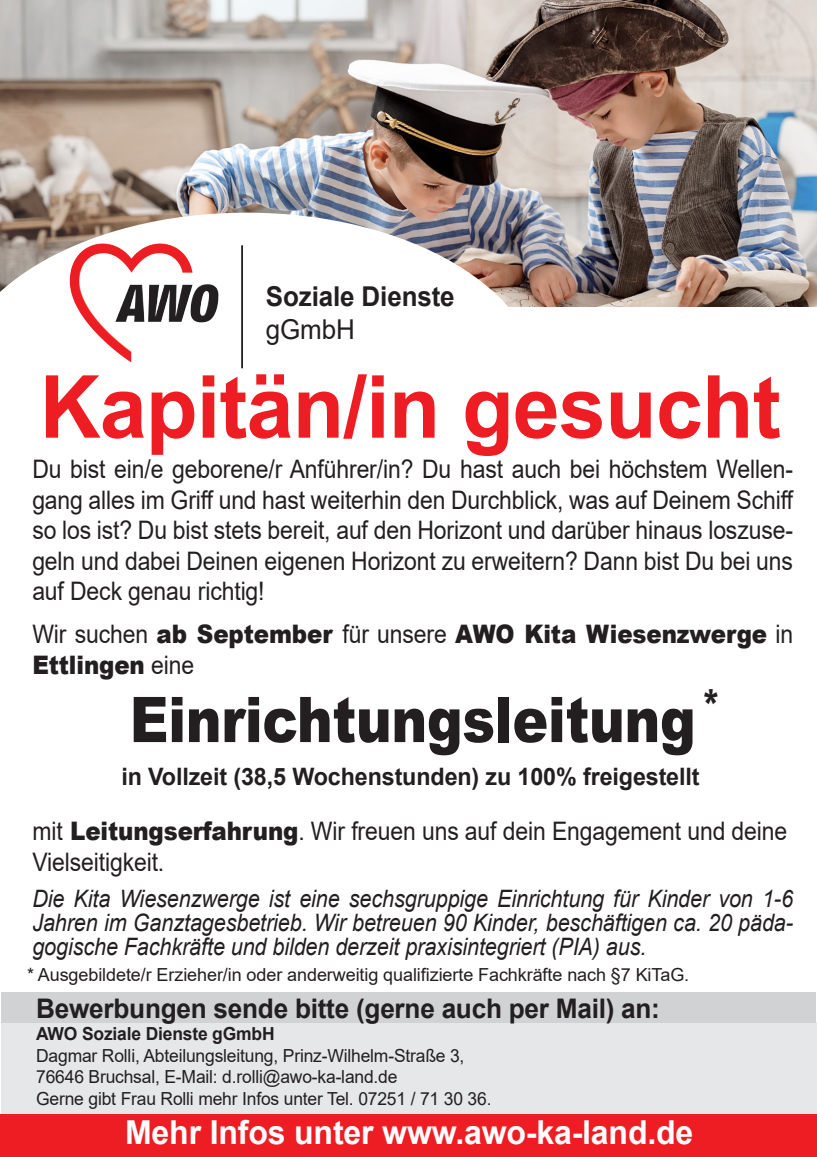
<style>
.page{position:relative;width:817px;height:1157px;background:#fff}
.page>*{position:absolute;margin:0;border:0;box-sizing:border-box;transform-origin:0 0}
.t1{font:700 87px "Arial";letter-spacing:-.01em;color:#ee1d23}
.t2{font:900 63px "Arial";letter-spacing:-.005em;color:#231f20;scale:.85 1}
.t3{font:900 42px "Arial";color:#231f20;scale:.85 1}
.t4{font:700 33px "Arial";letter-spacing:-.005em;color:#fff}
.t5{font:700 27.3px "Arial";letter-spacing:-.005em;color:#231f20;scale:.95 1}
.t6{font:27.3px "Arial";letter-spacing:-.005em;color:#231f20;scale:.95 1}
.t7{font:700 27px "Arial";letter-spacing:-.01em;color:#231f20}
.t8{font:25.5px/30.6px "Arial";letter-spacing:-.005em;color:#231f20;text-align:justify;scale:.9 1}
.t9{font:900 25.5px/30.6px "Arial";letter-spacing:-.005em;color:#231f20;scale:.9 1}
.t10{font:italic 24px/24px "Arial";letter-spacing:-.005em;color:#231f20;text-align:justify;scale:.9 1}
.t11{font:700 24px "Arial";letter-spacing:-.005em;color:#231f20}
.t12{font:18px "Arial";letter-spacing:-.01em;color:#231f20}
.t13{font:700 18px "Arial";letter-spacing:-.01em;color:#231f20}
.s1{font-weight:400}
.s2{font-weight:900}
</style>
<div class="page">
<div style="left:2px;top:1022px;width:814px;height:95px;background:#e6e7e9"></div>
<img style="left:0;top:0;width:816px;height:307px">
<svg style="left:0;top:213px;width:541px;height:156px"></svg>
<img style="left:94px;top:243px;width:65px;height:15px">
<hr style="left:241px;top:245px;width:2px;height:123px;background:#231f20">
<div style="left:0;top:1114px;width:816px;height:43px;background:#ee1d23"></div>
<div style="left:1px;top:992px;width:814px;height:30px;background:#d1d2d4"></div>
<p class="t5" style="left:266px;top:277px;width:200px">Soziale Dienste</p>
<p class="t6" style="left:266px;top:310px;width:95px">gGmbH</p>
<p class="t1" style="left:40px;top:346px;width:742px">Kapitän/in gesucht</p>
<p class="t8" style="left:32px;top:453px;width:847px">Du bist ein/e geborene/r Anführer/in? Du hast auch bei höchstem Wellen&shy;gang alles im Griff und hast weiterhin den Durchblick, was auf Deinem Schiff so los ist? Du bist stets bereit, auf den Horizont und darüber hinaus loszuse&shy;geln und dabei Deinen eigenen Horizont zu erweitern? Dann bist Du bei uns auf Deck genau richtig!</p>
<p class="t9" style="left:32px;top:618px;width:846px"><span class="s1">Wir suchen</span> ab September <span class="s1">für unsere</span> AWO Kita Wiesenzwerge <span class="s1">in<br></span>Ettlingen <span class="s1">eine</span></p>
<p class="t2" style="left:130px;top:674px;width:667px">Einrichtungsleitung</p>
<p class="t11" style="left:121px;top:760px;width:579px">in Vollzeit (38,5 Wochenstunden) zu 100% freigestellt</p>
<p class="t8" style="left:32px;top:815px;width:840px">mit <span class="s2">Leitungserfahrung</span>. Wir freuen uns auf dein Engagement und deine<br>Vielseitigkeit.</p>
<p class="t10" style="left:32px;top:886px;width:846px">Die Kita Wiesenzwerge ist eine sechsgruppige Einrichtung für Kinder von 1-6<br>Jahren im Ganztagesbetrieb. Wir betreuen 90 Kinder, beschäftigen ca. 20 päda&shy;gogische Fachkräfte und bilden derzeit praxisintegriert (PIA) aus.</p>
<p class="t3" style="left:701px;top:674px;width:25px">*</p>
<p class="t12" style="left:27px;top:962px;width:663px">* Ausgebildete/r Erzieher/in oder anderweitig qualifizierte Fachkräfte nach §7 KiTaG.</p>
<p class="t7" style="left:36px;top:990px;width:625px">Bewerbungen sende bitte (gerne auch per Mail) an:</p>
<p class="t13" style="left:36px;top:1021px;width:240px">AWO Soziale Dienste gGmbH</p>
<p class="t12" style="left:36px;top:1042px;width:429px">Dagmar Rolli, Abteilungsleitung, Prinz-Wilhelm-Straße 3,</p>
<p class="t12" style="left:36px;top:1064px;width:363px">76646 Bruchsal, E-Mail: d.rolli@awo-ka-land.de</p>
<p class="t12" style="left:36px;top:1086px;width:457px">Gerne gibt Frau Rolli mehr Infos unter Tel. 07251 / 71 30 36.</p>
<p class="t4" style="left:125px;top:1109px;width:569px">Mehr Infos unter www.awo-ka-land.de</p>
</div>
